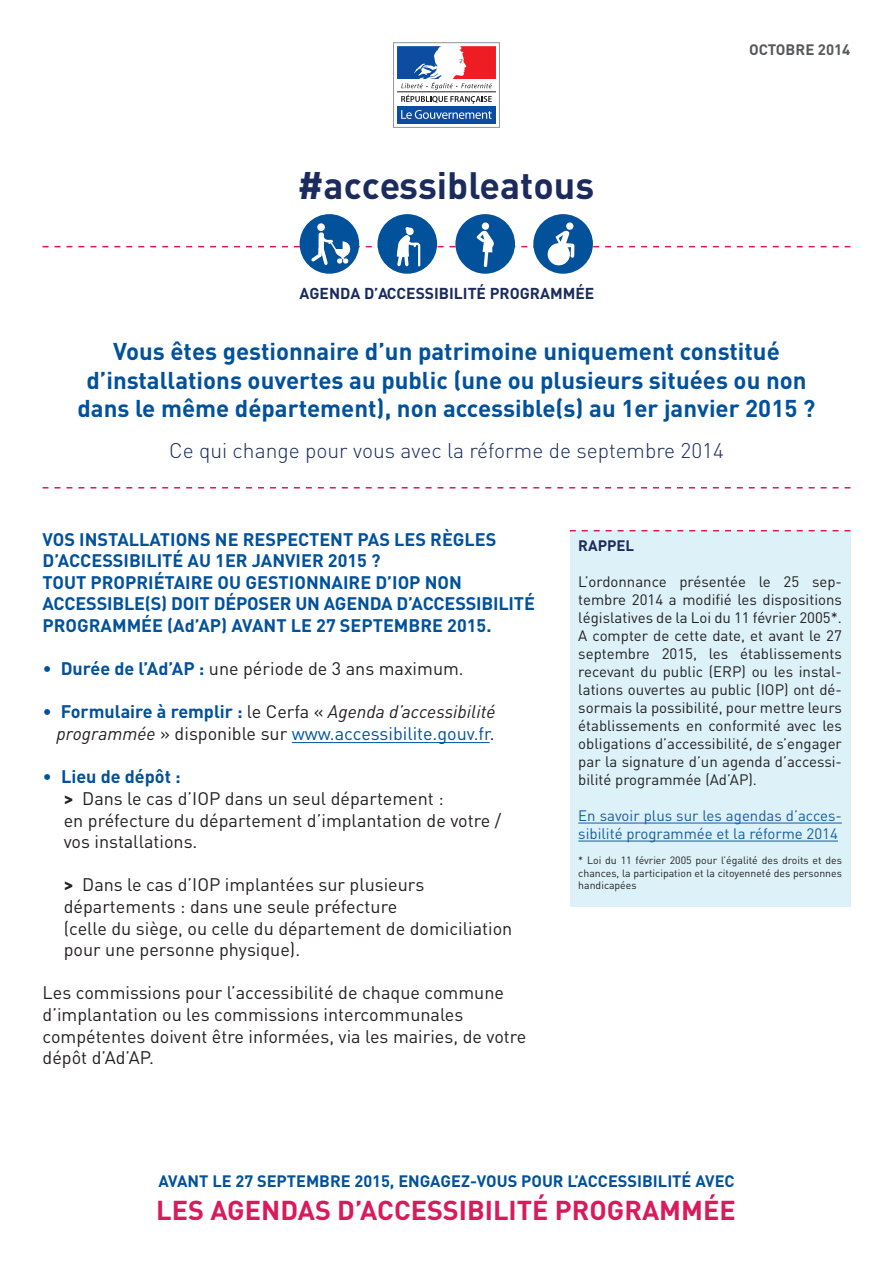
<style>
.page{position:relative;width:893px;height:1263px;background:#fff}
.page>*{position:absolute;margin:0;border:0;box-sizing:border-box;transform-origin:0 0}
.t1{font:700 37.65px "DIN";color:#1a2b5c}
.t2{font:700 27px "DIN";color:#d91a5b}
.t3{font:700 24px/28.8px "DIN";color:#01519b;text-align:center}
.t4{font:300 21px "DIN";color:#1a2b5c}
.t5{font:18px/21.6px "DIN";color:#231f20}
.t6{font:700 18px/21.6px "DIN";color:#01519b}
.t7{font:italic 18px/21.6px "DIN";color:#231f20;text-align:right}
.t8{font:700 16.35px "DIN";color:#01519b}
.t9{font:700 15.6px "DIN";color:#1a2b5c}
.t10{font:15px/18px "DIN";color:#231f20;text-align:justify}
.t11{font:15px/18px "DIN";color:#175d9e}
.t12{font:700 15px "DIN";color:#57585a}
.t13{font:700 15px "DIN";color:#1a2b5c}
.t14{font:10.5px/12.6px "DIN";color:#231f20;text-align:justify}
.s1{color:#01519b}
.s2{font-weight:700;color:#01519b}
.s3{font-style:normal;color:#01519b}
.s4{font-weight:700;font-style:normal;color:#01519b}
.s5{font-style:normal}
.s6{font-weight:400}
.s7{font-weight:700}
</style>
<div class="page">
<div style="left:393px;top:43px;width:107px;height:85px;border:1px solid #939598"></div>
<div style="left:397px;top:106px;width:99px;height:18px;background:#0d4da1"></div>
<svg style="left:401px;top:110px;width:91px;height:9px"></svg>
<svg style="left:397px;top:46px;width:99px;height:58px"></svg>
<div style="left:533px;top:214px;width:60px;height:60px;background:#01519b;border-radius:50%"></div>
<div style="left:300px;top:214px;width:59px;height:60px;background:#01519b;border-radius:50%"></div>
<div style="left:455px;top:214px;width:60px;height:60px;background:#01519b;border-radius:50%"></div>
<div style="left:482px;top:222px;width:7px;height:8px;background:#fff;border-radius:50%"></div>
<div style="left:377px;top:214px;width:60px;height:60px;background:#01519b;border-radius:50%"></div>
<div style="left:566px;top:222px;width:7px;height:8px;background:#fff;border-radius:50%"></div>
<div style="left:317px;top:223px;width:8px;height:8px;background:#fff;border-radius:50%"></div>
<svg style="left:43px;top:227px;width:807px;height:41px"></svg>
<svg style="left:43px;top:487px;width:807px;height:1px"></svg>
<div style="left:570px;top:530px;width:280px;height:376px;background:#dcf1f8"></div>
<hr style="left:578px;top:823px;width:264px;height:1px;background:#175d9e">
<hr style="left:578px;top:841px;width:260px;height:1px;background:#175d9e">
<svg style="left:570px;top:530px;width:280px;height:1px"></svg>
<hr style="left:292px;top:742px;width:198px;height:1px;background:#01519b">
<h1 class="t1" style="left:298px;top:160px;width:298px">#accessibleatous</h1>
<p class="t9" style="left:299px;top:283px;width:296px">AGENDA D’ACCESSIBILITÉ PROGRAMMÉE</p>
<p class="t12" style="left:749px;top:40px;width:103px">OCTOBRE 2014</p>
<p class="t3" style="left:77px;top:336px;width:740px">Vous êtes gestionnaire d’un patrimoine uniquement constitué d’installations ouvertes au public (une ou plusieurs situées ou non dans le même département), non accessible(s) au 1er janvier 2015 ?</p>
<p class="t4" style="left:169px;top:437px;width:556px">Ce qui change pour vous avec la réforme de septembre 2014</p>
<p class="t6" style="left:43px;top:528px;width:455px">VOS INSTALLATIONS NE RESPECTENT PAS LES RÈGLES<br>D’ACCESSIBILITÉ AU 1ER JANVIER 2015 ?<br>TOUT PROPRIÉTAIRE OU GESTIONNAIRE D’IOP NON</p>
<p class="t6" style="left:43px;top:592px;width:494px">ACCESSIBLE(S) DOIT DÉPOSER UN AGENDA D’ACCESSIBILITÉ<br>PROGRAMMÉE (Ad’AP) AVANT LE 27 SEPTEMBRE 2015.</p>
<p class="t5" style="left:43px;top:658px;width:423px"><span class="s1">•</span> <span class="s2">Durée de l’Ad’AP :</span> une période de 3 ans maximum.</p>
<p class="t7" style="left:43px;top:701px;width:454px"><span class="s3">•</span> <span class="s4">Formulaire à remplir :</span> <span class="s5">le Cerfa «</span> Agenda d’accessibilité programmée <span class="s5">» disponible sur</span> <span class="s3">www.accessibilite.gouv.fr</span><span class="s5">.</span></p>
<p class="t6" style="left:43px;top:765px;width:140px"><span class="s6">•</span> Lieu de dépôt :</p>
<p class="t5" style="left:64px;top:787px;width:439px"><span class="s7">&gt;</span> Dans le cas d’IOP dans un seul département :<br>en préfecture du département d’implantation de votre /</p>
<p class="t5" style="left:64px;top:830px;width:135px">vos installations.</p>
<p class="t5" style="left:64px;top:874px;width:362px"><span class="s7">&gt;</span> Dans le cas d’IOP implantées sur plusieurs</p>
<p class="t5" style="left:64px;top:895px;width:335px">départements : dans une seule préfecture</p>
<p class="t5" style="left:64px;top:917px;width:450px">(celle du siège, ou celle du département de domiciliation pour une personne physique).</p>
<p class="t5" style="left:43px;top:982px;width:463px">Les commissions pour l’accessibilité de chaque commune d’implantation ou les commissions intercommunales</p>
<p class="t5" style="left:43px;top:1025px;width:485px">compétentes doivent être informées, via les mairies, de votre dépôt d’Ad’AP.</p>
<p class="t13" style="left:578px;top:536px;width:57px">RAPPEL</p>
<p class="t10" style="left:578px;top:572px;width:265px">L’ordonnance présentée le 25 sep&shy;tembre 2014 a modifié les dispositions législatives de la Loi du 11 février 2005*.<br>A compter de cette date, et avant le 27 septembre 2015, les établissements recevant du public (ERP) ou les instal&shy;lations ouvertes au public (IOP) ont dé&shy;sormais la possibilité, pour mettre leurs établissements en conformité avec les obligations d’accessibilité, de s’engager par la signature d’un agenda d’accessi&shy;bilité programmée (Ad’AP).</p>
<p class="t11" style="left:578px;top:806px;width:265px">En savoir plus sur les agendas d’acces&shy;sibilité programmée et la réforme 2014</p>
<p class="t14" style="left:578px;top:854px;width:265px">* Loi du 11 février 2005 pour l’égalité des droits et des chances, la participation et la citoyenneté des personnes handicapées</p>
<p class="t8" style="left:158px;top:1170px;width:578px">AVANT LE 27 SEPTEMBRE 2015, ENGAGEZ-VOUS POUR L’ACCESSIBILITÉ AVEC</p>
<h2 class="t2" style="left:156px;top:1193px;width:581px">LES AGENDAS D’ACCESSIBILITÉ PROGRAMMÉE</h2>
</div>
